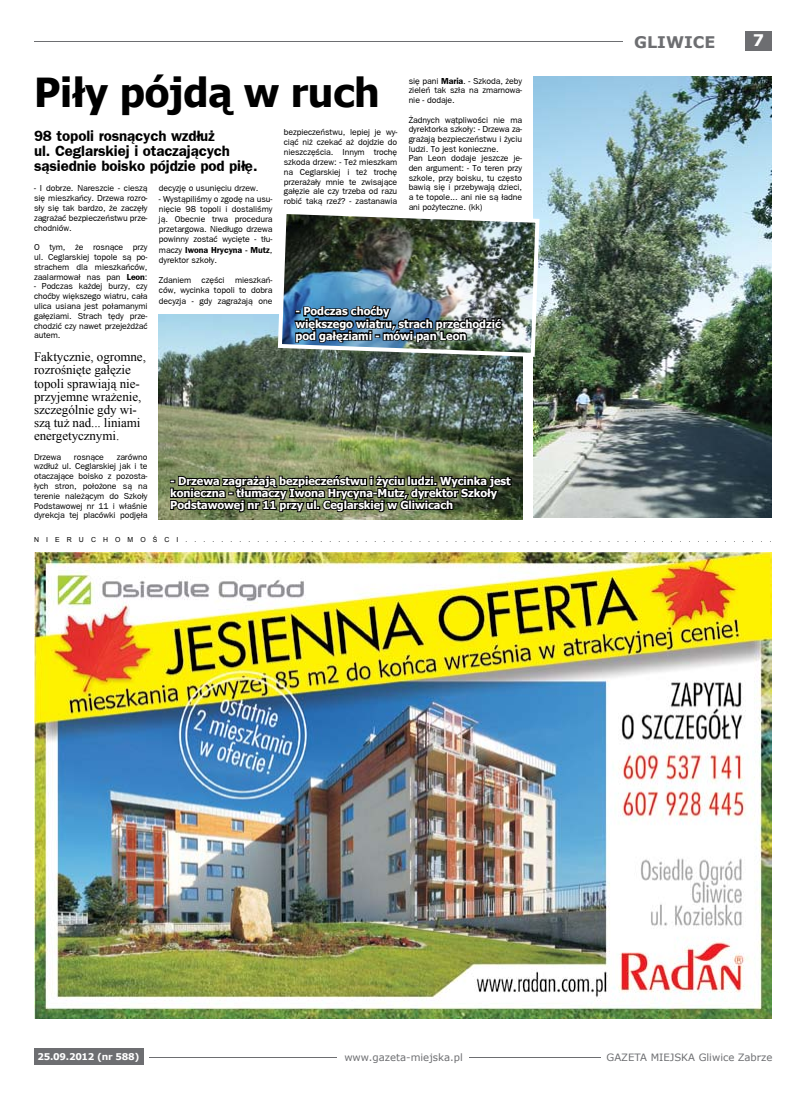
<style>
.page{position:relative;width:806px;height:1095px;background:#fff}
.page>*{position:absolute;margin:0;border:0;box-sizing:border-box;transform-origin:0 0}
.t1{font:700 40px "Tahoma";letter-spacing:-.005em;color:#000}
.t2{font:700 16px "Verdana";color:#6d6e71}
.t3{font:700 16px "Verdana";color:#fff}
.t4{font:700 15px/15px "Frankfurt Gothic";letter-spacing:-.005em;color:#000}
.t5{font:13px/13.1px "Times New Roman";letter-spacing:-.005em;color:#000}
.t6{font:700 11px/12px "Tahoma";letter-spacing:-.005em;color:#fff}
.t7{font:10.1px "Verdana";color:#6d6e71}
.t8{font:700 9.3px "Verdana";letter-spacing:-.03em;color:#fff}
.t9{font:8.7px/9.8px "Frankfurt Gothic";letter-spacing:-.005em;color:#000;text-align:justify}
.t10{font:6.9px "Arial";letter-spacing:1.025em;color:#000}
.s1{font-weight:700}
</style>
<div class="page">
<div style="left:744px;top:31px;width:27px;height:20px;background:#6d6e71"></div>
<div style="left:34px;top:1047px;width:109px;height:17px;background:#6d6e71"></div>
<hr style="left:469px;top:1056px;width:131px;height:1px;background:#6d6e71">
<hr style="left:149px;top:1056px;width:187px;height:1px;background:#6d6e71">
<hr style="left:34px;top:41px;width:587px;height:1px;background:#6d6e71">
<img style="left:34px;top:553px;width:737px;height:465px">
<img style="left:533px;top:77px;width:238px;height:441px">
<img style="left:159px;top:315px;width:363px;height:204px">
<img style="left:275px;top:208px;width:266px;height:151px">
<img style="left:293px;top:304px;width:211px;height:41px">
<svg style="left:169px;top:472px;width:343px;height:43px;background:#383e2a"></svg>
<h1 class="t1" style="left:34px;top:65px;width:347px">Piły pójdą w ruch</h1>
<h3 class="t4" style="left:34px;top:128px;width:225px">98 topoli rosnących wzdłuż<br>ul. Ceglarskiej i otaczających sąsiednie boisko pójdzie pod piłę.</h3>
<p class="t9" style="left:159px;top:183px;width:101px">decyzję o usunięciu drzew.</p>
<p class="t9" style="left:159px;top:193px;width:115px;line-height:10.2px">- Wystąpiliśmy o zgodę na usu&shy;nięcie 98 topoli i dostaliśmy ją. Obecnie trwa procedura przetargowa. Niedługo drzewa powinny zostać wycięte - tłu&shy;maczy <span class="s1">Iwona Hrycyna - Mutz</span>, dyrektor szkoły.</p>
<p class="t9" style="left:159px;top:275px;width:115px;line-height:10.2px">Zdaniem części mieszkań&shy;ców, wycinka topoli to dobra decyzja - gdy zagrażają one</p>
<p class="t9" style="left:408px;top:76px;width:115px">się pani <span class="s1">Maria</span>. - Szkoda, żeby zieleń tak szła na zmarnowa&shy;nie - dodaje.</p>
<p class="t9" style="left:408px;top:115px;width:115px;text-align:left">Żadnych wątpliwości nie ma dyrektorka szkoły: - Drzewa za&shy;grażają bezpieczeństwu i życiu ludzi. To jest konieczne.<br>Pan Leon dodaje jeszcze je&shy;den argument: - To teren przy szkole, przy boisku, tu często bawią się i przebywają dzieci, a te topole... ani nie są ładne ani pożyteczne. (kk)</p>
<p class="t9" style="left:283px;top:127px;width:115px">bezpieczeństwu, lepiej je wy&shy;ciąć niż czekać aż dojdzie do nieszczęścia. Innym trochę szkoda drzew: - Też mieszkam na Ceglarskiej i też trochę przerażały mnie te zwisające gałęzie ale czy trzeba od razu robić taką rzeź? - zastanawia</p>
<p class="t9" style="left:34px;top:183px;width:115px">- I dobrze. Nareszcie - cieszą się mieszkańcy. Drzewa rozro&shy;sły się tak bardzo, że zaczęły zagrażać bezpieczeństwu prze&shy;chodniów.</p>
<p class="t9" style="left:34px;top:242px;width:115px">O tym, że rosnące przy ul. Ceglarskiej topole są po&shy;strachem dla mieszkańców, zaalarmował nas pan <span class="s1">Leon</span>:</p>
<p class="t9" style="left:34px;top:281px;width:115px">- Podczas każdej burzy, czy choćby większego wiatru, cała ulica usiana jest połamanymi gałęziami. Strach tędy prze&shy;chodzić czy nawet przejeżdżać autem.</p>
<h3 class="t5" style="left:34px;top:350px;width:113px">Faktycznie, ogromne, rozrośnięte gałęzie topoli sprawiają nie&shy;przyjemne wrażenie, szczególnie gdy wi&shy;szą tuż nad... liniami energetycznymi.</h3>
<p class="t9" style="left:34px;top:451px;width:29px">Drzewa</p>
<p class="t9" style="left:74px;top:451px;width:31px">rosnące</p>
<p class="t6" style="left:295px;top:305px;width:207px">- Podczas choćby<br>większego wiatru, strach przechodzić pod gałęziami - mówi pan Leon</p>
<p class="t9" style="left:34px;top:451px;width:115px;text-indent:83px">zarówno wzdłuż ul. Ceglarskiej jak i te otaczające boisko z pozosta&shy;łych stron, położone są na terenie należącym do Szkoły Podstawowej nr 11 i właśnie dyrekcja tej placówki podjęła</p>
<p class="t6" style="left:170px;top:474px;width:342px">- Drzewa zagrażają bezpieczeństwu i życiu ludzi. Wycinka jest konieczna - tłumaczy Iwona Hrycyna-Mutz, dyrektor Szkoły<br>Podstawowej nr 11 przy ul. Ceglarskiej w Gliwicach</p>
<h2 class="t2" style="left:633px;top:32px;width:83px">GLIWICE</h2>
<h2 class="t3" style="left:752px;top:30px;width:13px">7</h2>
<p class="t10" style="left:34px;top:534px;width:738px">NIERUCHOMOŚCI..................................................................</p>
<p class="t8" style="left:38px;top:1049px;width:103px">25.09.2012 (nr 588)</p>
<p class="t7" style="left:344px;top:1050px;width:120px">www.gazeta-miejska.pl</p>
<p class="t7" style="left:606px;top:1050px;width:167px">GAZETA MIEJSKA Gliwice Zabrze</p>
</div>
